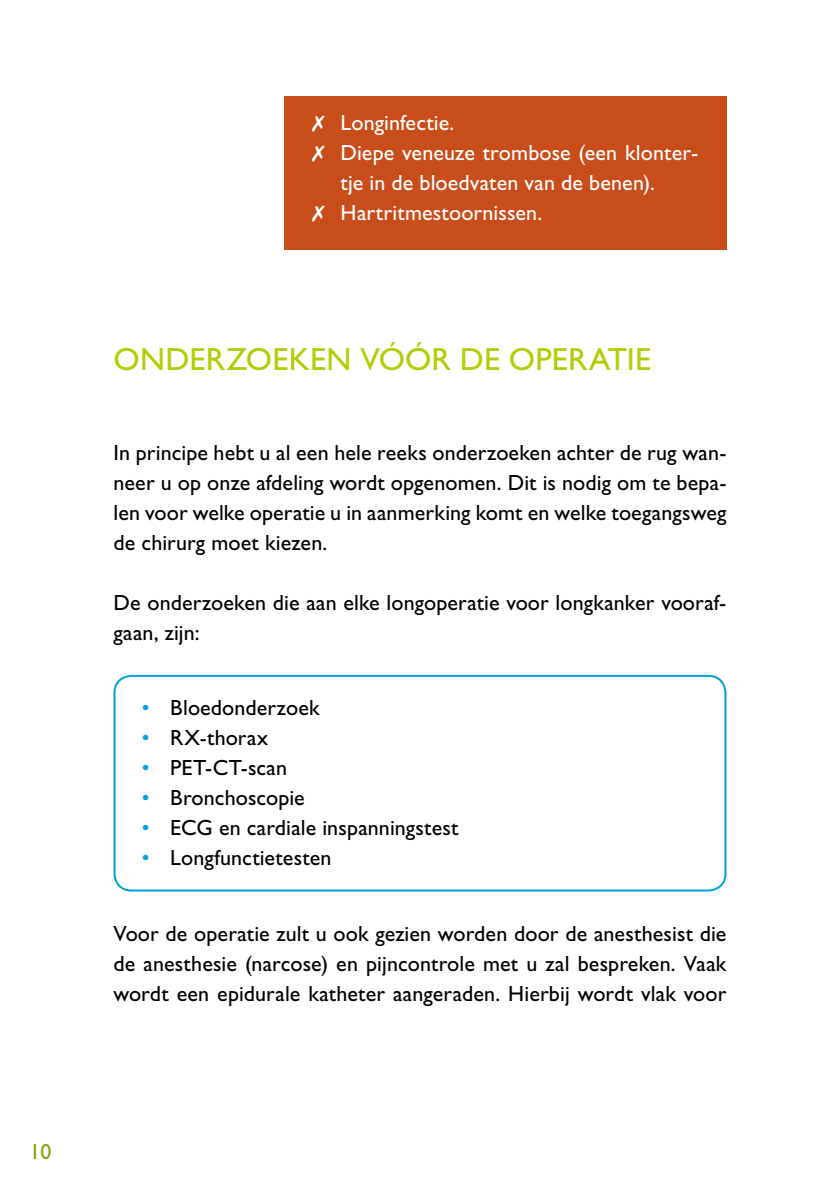
<style>
.page{position:relative;width:840px;height:1191px;background:#fff}
.page>*{position:absolute;margin:0;border:0;box-sizing:border-box;transform-origin:0 0}
.t1{font:32px "Gill Sans Std";letter-spacing:.01em;color:#b4cc04}
.t2{font:22px/30px "Gill Sans Std";letter-spacing:.005em;color:#000;text-align:justify}
.t3{font:22px "Gill Sans Std";letter-spacing:.005em;color:#fff}
.t4{font:22px "Gill Sans Std";color:#86a315}
.s1{color:#00a2dc}
</style>
<div class="page">
<div style="left:283px;top:96px;width:443px;height:153px;background:#c94d1b"></div>
<div style="left:113px;top:675px;width:613px;height:216px;border:2px solid #00a2dc;border-radius:17px"></div>
<p class="t4" style="left:29px;top:1138px;width:23px">10</p>
<p class="t3" style="left:312px;top:110px;width:144px">✗ Longinfectie.</p>
<p class="t3" style="left:312px;top:140px;width:387px">✗ Diepe veneuze trombose (een klonter-</p>
<p class="t3" style="left:340px;top:170px;width:316px">tje in de bloedvaten van de benen).</p>
<p class="t3" style="left:312px;top:200px;width:231px">✗ H artritmestoornissen.</p>
<h1 class="t1" style="left:113px;top:341px;width:539px">Onderzoeken vóór de operati e</h1>
<p class="t2" style="left:113px;top:438px;width:614px">In principe hebt u al een hele reeks onderzoeken achter de rug wan&shy;neer u op onze afdeling wordt opgenomen. Dit is nodig om te bepa&shy;len voor welke operatie u in aanmerking komt en welke toegangsweg de chirurg moet kiezen.</p>
<p class="t2" style="left:113px;top:588px;width:614px">De onderzoeken die aan elke longoperatie voor longkanker vooraf&shy;gaan, zijn:</p>
<p class="t2" style="left:142px;top:693px;width:180px"><span class="s1">•</span> Bloedonderzoek</p>
<p class="t2" style="left:142px;top:723px;width:128px"><span class="s1">•</span> RX-thorax</p>
<p class="t2" style="left:142px;top:753px;width:23px"><span class="s1">•</span> PE</p>
<p class="t2" style="left:193px;top:753px;width:95px">T-CT-scan</p>
<p class="t2" style="left:142px;top:783px;width:164px"><span class="s1">•</span> Bronchoscopie</p>
<p class="t2" style="left:142px;top:813px;width:25px"><span class="s1">•</span> ECG</p>
<p class="t2" style="left:219px;top:813px;width:241px">en cardiale inspanningstest</p>
<p class="t2" style="left:142px;top:843px;width:191px"><span class="s1">•</span> Longfunctietesten</p>
<p class="t2" style="left:113px;top:918px;width:614px">Voor de operatie zult u ook gezien worden door de anesthesist die de anesthesie (narcose) en pijncontrole met u zal bespreken. Vaak wordt een epidurale katheter aangeraden. H ierbij wordt vlak voor</p>
</div>
